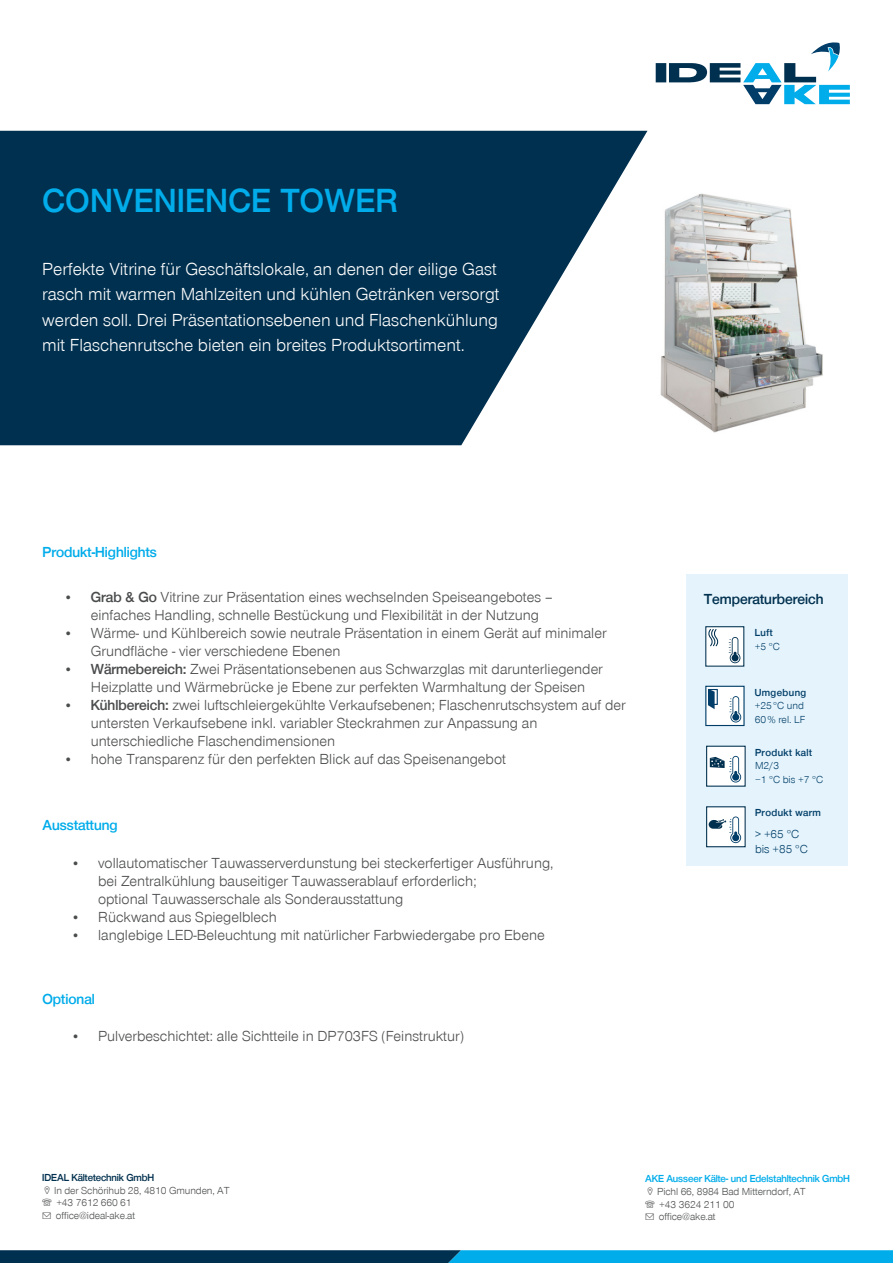
<style>
.page{position:relative;width:893px;height:1263px;background:#fff}
.page>*{position:absolute;margin:0;border:0;box-sizing:border-box;transform-origin:0 0}
.t1{font:600 34.5px "Nimbus San Nov D";letter-spacing:.02em;color:#00acea}
.Produkt_Aufzählung{font:18px/25.5px "Nimbus San Nov";color:#fff}
.t2{font:15px/18px "Nimbus San Nov";color:#4b4c4d}
.Produkt_Aufzählung-2{font:600 15px "Nimbus San Nov D";color:#00acea}
.Produkt_Aufzählung-3{font:600 15px "Nimbus San Nov D";color:#00304f}
.t3{font:12px/15px "Nimbus San Nov";color:#003d68}
.t4{font:10.5px "Nimbus San Nov";letter-spacing:-.01em;color:#4b4c4d}
.t5{font:10.5px/13.5px "Nimbus San Nov";color:#003d68}
.t6{font:600 10.5px "Nimbus San Nov D";letter-spacing:-.01em;color:#00acea}
.t7{font:600 10.5px "Nimbus San Nov D";letter-spacing:-.01em;color:#00304f}
.t8{font:600 10.5px/13.5px "Nimbus San Nov D";letter-spacing:.04em;color:#003d68}
.s1{font-size:13.5px}
.s2{font-family:"Nimbus San Nov D";font-weight:600}
.s3{font-family:"Nimbus San Nov";font-weight:400}
</style>
<div class="page">
<svg style="left:0;top:1250px;width:893px;height:13px"></svg>
<svg style="left:656px;top:42px;width:194px;height:62px"></svg>
<svg style="left:0;top:131px;width:647px;height:314px;fill:#00304f"></svg>
<div style="left:686px;top:574px;width:162px;height:292px;background:#e5f4fc"></div>
<div style="left:705px;top:686px;width:40px;height:40px;background:#fff;border:1px solid #003d68"></div>
<div style="left:708px;top:689px;width:10px;height:16px;border:1px solid #003d68"></div>
<svg style="left:708px;top:689px;width:7px;height:20px"></svg>
<svg style="left:729px;top:696px;width:12px;height:26px"></svg>
<div style="left:706px;top:627px;width:37px;height:39px;background:#fff"></div>
<svg style="left:729px;top:637px;width:11px;height:26px"></svg>
<svg style="left:708px;top:629px;width:11px;height:18px"></svg>
<svg style="left:706px;top:746px;width:40px;height:41px"></svg>
<div style="left:706px;top:806px;width:40px;height:41px;background:#fff;border:1px solid #00304f"></div>
<svg style="left:710px;top:756px;width:31px;height:26px"></svg>
<svg style="left:709px;top:816px;width:32px;height:27px"></svg>
<img style="left:660px;top:193px;width:163px;height:240px">
<p class="t1" style="left:43px;top:180px;width:357px">CONVENIENCE TOWER</p>
<p class="Produkt_Aufzählung" style="left:42px;top:256px;width:459px">Perfekte Vitrine für Geschäftslokale, an denen der eilige Gast rasch mit warmen Mahlzeiten und kühlen Getränken versorgt werden soll. Drei Präsentationsebenen und Flaschenkühlung mit Flaschenrutsche bieten ein breites Produktsortiment.</p>
<p class="Produkt_Aufzählung-2" style="left:43px;top:544px;width:116px">Produkt-Highlights</p>
<p class="t2" style="left:91px;top:588px;width:464px;text-indent:-27px"><span class="s1">•</span> <span class="s2">Grab &amp; Go</span> Vitrine zur Präsentation eines wechselnden Speiseangebotes – einfaches Handling, schnelle Bestückung und Flexibilität in der Nutzung</p>
<p class="t2" style="left:91px;top:624px;width:517px;text-indent:-27px"><span class="s1">•</span> Wärme- und Kühlbereich sowie neutrale Präsentation in einem Gerät auf minimaler<br>Grundfläche - vier verschiedene Ebenen</p>
<p class="t2" style="left:91px;top:660px;width:514px;text-indent:-27px"><span class="s1">•</span> <span class="s2">Wärmebereich:</span> Zwei Präsentationsebenen aus Schwarzglas mit darunterliegender<br>Heizplatte und Wärmebrücke je Ebene zur perfekten Warmhaltung der Speisen</p>
<p class="t2" style="left:91px;top:696px;width:536px;text-indent:-27px"><span class="s1">•</span> <span class="s2">Kühlbereich:</span> zwei luftschleiergekühlte Verkaufsebenen; Flaschenrutschsystem auf der untersten Verkaufsebene inkl. variabler Steckrahmen zur Anpassung an unterschiedliche Flaschendimensionen</p>
<p class="t2" style="left:64px;top:750px;width:444px"><span class="s1">•</span> hohe Transparenz für den perfekten Blick auf das Speisenangebot</p>
<p class="Produkt_Aufzählung-2" style="left:43px;top:816px;width:77px">Ausstattung</p>
<p class="t2" style="left:98px;top:854px;width:457px;text-indent:-27px"><span class="s1">•</span> vollautomatischer Tauwasserverdunstung bei steckerfertiger Ausführung, bei Zentralkühlung bauseitiger Tauwasserablauf erforderlich;<br>optional Tauwasserschale als Sonderausstattung</p>
<p class="t2" style="left:71px;top:908px;width:207px"><span class="s1">•</span> Rückwand aus Spiegelblech</p>
<p class="t2" style="left:71px;top:926px;width:475px"><span class="s1">•</span> langlebige LED-Beleuchtung mit natürlicher Farbwiedergabe pro Ebene</p>
<p class="Produkt_Aufzählung-2" style="left:43px;top:990px;width:54px">Optional</p>
<p class="t2" style="left:71px;top:1027px;width:394px"><span class="s1">•</span> Pulverbeschichtet: alle Sichtteile in DP703FS (Feinstruktur)</p>
<p class="Produkt_Aufzählung-3" style="left:704px;top:590px;width:121px">Temperaturbereich</p>
<p class="t8" style="left:755px;top:626px;width:27px">Luft <span class="s3">+5 °C</span></p>
<p class="t5" style="left:755px;top:685px;width:53px"><span class="s2">Umgebung </span>+25°C und<br>60% rel. LF</p>
<p class="t5" style="left:755px;top:745px;width:70px"><span class="s2">Produkt kalt<br></span>M2/3<br>−1 °C bis +7 °C</p>
<p class="t8" style="left:755px;top:806px;width:67px">Produkt warm</p>
<p class="t3" style="left:755px;top:826px;width:54px">&gt; +65 °C bis +85 °C</p>
<p class="t7" style="left:42px;top:1172px;width:113px">IDEAL Kältetechnik GmbH</p>
<p class="t4" style="left:54px;top:1184px;width:177px">In der Schörihub 28, 4810 Gmunden, AT</p>
<p class="t4" style="left:56px;top:1197px;width:77px">+43 7612 660 61</p>
<p class="t4" style="left:42px;top:1209px;width:94px">→ office@ideal-ake.at</p>
<p class="t6" style="left:645px;top:1173px;width:206px">AKE Ausseer Kälte- und Edelstahltechnik GmbH</p>
<p class="t4" style="left:657px;top:1185px;width:150px">Pichl 66, 8984 Bad Mitterndorf, AT</p>
<p class="t4" style="left:659px;top:1198px;width:77px">+43 3624 211 00</p>
<p class="t4" style="left:645px;top:1211px;width:72px">→ office@ake.at</p>
</div>
